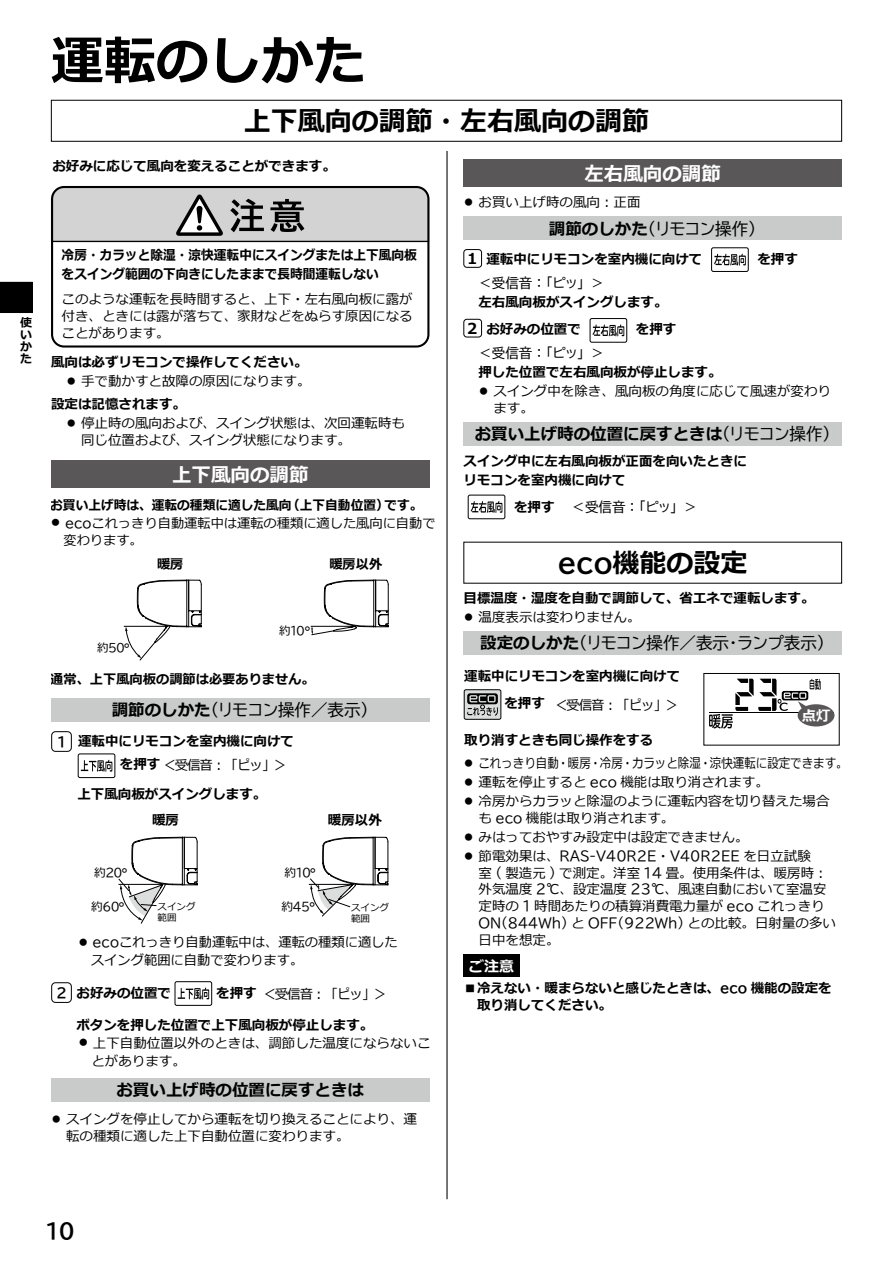
<style>
.page{position:relative;width:893px;height:1263px;background:#fff}
.page>*{position:absolute;margin:0;border:0;box-sizing:border-box;transform-origin:0 0}
.t1{font:700 52.5px "Meiryo";color:#000}
.t2{font:700 27px "Meiryo";color:#000}
.t3{font:21px "BIZ UDP Gothic Bold";color:#000}
.t4{font:700 19.5px "Meiryo";color:#fff}
.t5{font:16.5px "BIZ UDP Gothic";color:#000}
.t6{font:700 16.5px "Meiryo";color:#000}
.t7{font:700 15px "Meiryo";color:#fff}
.t8{font:700 14.25px "Meiryo";color:#fff}
.t9{font:13.5px/19px "Meiryo";color:#000}
.t10{font:700 13.5px/19px "Meiryo";color:#000}
.t11{font:13.5px "BIZ UDP Gothic";color:#000}
.t12{font:700 13.5px/19px "Meiryo";color:#000;scale:.94 1}
.t13{font:13.5px/22.8px "Meiryo";color:#000;scale:.85 1}
.t14{font:13.5px "BIZ UDP Gothic Bold";color:#000}
.t15{font:13.2px/17.5px "Meiryo";color:#000}
.t16{font:700 13.2px "Meiryo";color:#000;scale:.96 1}
.t17{font:700 13.2px "Meiryo";color:#000}
.t18{font:700 12px/12px "Meiryo";color:#000;text-align:justify}
.t19{font:11.7px "Meiryo";color:#000}
.t20{font:11.55px "Meiryo";color:#000}
.t21{font:9.45px/11.4px "Meiryo";color:#000}
.s1{font-weight:400;font-size:10.5px}
.s2{font-weight:400}
.s3{font-weight:700}
.s4{font-size:10.5px}
.s5{font-size:10.95px}
.s6{font-family:"BIZ UDP Gothic"}
.s7{font-family:"Meiryo";font-weight:700}
.s8{font-family:"BIZ UDP Gothic Bold";font-weight:400}
.s9{font-size:11.25px}
.s10{font-size:15.15px}
.s11{font-family:"BIZ UDP Gothic";font-weight:400}
.s12{font-family:"Meiryo";font-size:10.5px}
.s13{font-family:"Meiryo"}
</style>
<div class="page">
<svg style="left:0;top:282px;width:32px;height:31px"></svg>
<div style="left:51px;top:460px;width:378px;height:28px;background:#595757"></div>
<hr style="left:124px;top:626px;width:42px;height:1px;background:#000">
<svg style="left:125px;top:580px;width:77px;height:81px"></svg>
<svg style="left:311px;top:580px;width:78px;height:55px"></svg>
<div style="left:51px;top:698px;width:378px;height:24px;background:#c9caca"></div>
<div style="left:51px;top:731px;width:21px;height:21px;border:1px solid #000;border-radius:4px"></div>
<div style="left:51px;top:982px;width:21px;height:21px;border:1px solid #000;border-radius:4px"></div>
<svg style="left:118px;top:837px;width:80px;height:87px"></svg>
<hr style="left:309px;top:884px;width:45px;height:1px;background:#000">
<svg style="left:310px;top:837px;width:78px;height:80px"></svg>
<div style="left:78px;top:754px;width:37px;height:24px;border:1px solid #000;border-radius:2px"></div>
<svg style="left:81px;top:760px;width:31px;height:12px"></svg>
<div style="left:175px;top:981px;width:37px;height:25px;border:1px solid #000;border-radius:2px"></div>
<svg style="left:178px;top:987px;width:31px;height:12px"></svg>
<div style="left:51px;top:1078px;width:378px;height:24px;background:#c9caca"></div>
<hr style="left:51px;top:241px;width:378px;height:1px;background:#000">
<div style="left:51px;top:186px;width:378px;height:162px;border:2px solid #000;border-radius:12px"></div>
<svg style="left:51px;top:187px;width:378px;height:54px;background:#bdbdbe"></svg>
<div style="left:463px;top:159px;width:379px;height:28px;background:#595757"></div>
<div style="left:463px;top:217px;width:379px;height:23px;background:#c9caca"></div>
<div style="left:463px;top:249px;width:19px;height:19px;border:1px solid #000;border-radius:3px"></div>
<div style="left:711px;top:247px;width:38px;height:25px;border:1px solid #000;border-radius:2px"></div>
<svg style="left:714px;top:254px;width:32px;height:12px"></svg>
<div style="left:463px;top:319px;width:19px;height:18px;border:1px solid #000;border-radius:3px"></div>
<div style="left:590px;top:318px;width:37px;height:24px;border:1px solid #000;border-radius:2px"></div>
<svg style="left:593px;top:324px;width:31px;height:12px"></svg>
<div style="left:463px;top:422px;width:379px;height:23px;background:#c9caca"></div>
<div style="left:468px;top:495px;width:37px;height:24px;border:1px solid #000;border-radius:2px"></div>
<svg style="left:471px;top:501px;width:31px;height:12px"></svg>
<div style="left:463px;top:631px;width:379px;height:23px;background:#c9caca"></div>
<div style="left:703px;top:673px;width:136px;height:72px;border:1px solid #000"></div>
<div style="left:798px;top:704px;width:36px;height:22px;background:#595757;border-radius:50%"></div>
<svg style="left:709px;top:679px;width:112px;height:49px"></svg>
<div style="left:464px;top:690px;width:37px;height:29px;background:#dcdddd;border-radius:2px"></div>
<div style="left:464px;top:689px;width:37px;height:31px;border:1px solid #000;border-radius:2px"></div>
<svg style="left:467px;top:693px;width:31px;height:23px"></svg>
<svg style="left:463px;top:954px;width:56px;height:23px"></svg>
<div style="left:51px;top:100px;width:791px;height:42px;border:1px solid #000"></div>
<hr style="left:446px;top:151px;width:2px;height:1048px;background:#000">
<p class="t18" style="left:20px;top:317px;width:13px">使いかた</p>
<h1 class="t1" style="left:51px;top:24px;width:316px">運転のしかた</h1>
<h2 class="t2" style="left:244px;top:102px;width:407px">上下風向の調節・左右風向の調節</h2>
<p class="t10" style="left:52px;top:158px;width:285px">お好みに応じて風向を変えることができます。</p>
<p class="t12" style="left:62px;top:246px;width:379px">冷房・カラッと除湿・涼快運転中にスイングまたは上下風向板をスイング範囲の下向きにしたままで長時間運転しない</p>
<p class="t9" style="left:62px;top:291px;width:353px;line-height:17.2px;text-align:justify">このような運転を長時間すると、上下・左右風向板に露が付き、ときには露が落ちて、家財などをぬらす原因になることがあります。</p>
<p class="t10" style="left:51px;top:353px;width:261px;text-align:right">風向は必ずリモコンで操作してください。<span class="s1">㓡</span><span class="s2">手で動かすと故障の原因になります。</span></p>
<p class="t9" style="left:66px;top:395px;width:340px;text-indent:-15px"><span class="s3">設定は記憶されます。<br></span><span class="s4">㓡</span>停止時の風向および、スイング状態は、次回運転時も</p>
<p class="t9" style="left:81px;top:431px;width:271px">同じ位置および、スイング状態になります。</p>
<h3 class="t4" style="left:172px;top:461px;width:138px">上下風向の調節</h3>
<p class="t16" style="left:50px;top:496px;width:389px">お買い上げ時は、運転の種類に適した風向（上下自動位置）です。</p>
<p class="t15" style="left:50px;top:515px;width:387px"><span class="s5">●</span> <span class="s6">eco</span>これっきり自動運転中は運転の種類に適した風向に自動で　変わります。</p>
<p class="t17" style="left:157px;top:554px;width:28px">暖房</p>
<p class="t17" style="left:329px;top:554px;width:54px">暖房以外</p>
<p class="t20" style="left:97px;top:640px;width:34px">約<span class="s6">50</span>°</p>
<p class="t20" style="left:279px;top:623px;width:33px">約<span class="s6">10</span>°</p>
<p class="t17" style="left:50px;top:670px;width:266px">通常、上下風向板の調節は必要ありません。</p>
<p class="t5" style="left:112px;top:702px;width:259px"><span class="s7">調節のしかた</span>(リモコン操作／表示）</p>
<p class="t10" style="left:120px;top:730px;width:176px;line-height:23.7px;text-indent:-63px"><span class="s8">1</span> 運転中にリモコンを室内機に向けてを押す<span class="s2">＜受信音︓「ピッ」＞</span></p>
<p class="t10" style="left:77px;top:785px;width:190px">上下風向板がスイングします。</p>
<p class="t19" style="left:94px;top:865px;width:35px">約<span class="s6">20</span>°</p>
<p class="t10" style="left:152px;top:811px;width:28px">暖房</p>
<p class="t10" style="left:328px;top:811px;width:55px">暖房以外</p>
<p class="t19" style="left:285px;top:865px;width:33px">約<span class="s6">10</span>°</p>
<p class="t19" style="left:91px;top:898px;width:35px">約<span class="s6">60</span>°</p>
<p class="t21" style="left:157px;top:901px;width:40px">スイング範囲</p>
<p class="t19" style="left:282px;top:898px;width:35px">約<span class="s6">45</span>°</p>
<p class="t21" style="left:351px;top:902px;width:40px">スイング範囲</p>
<p class="t14" style="left:56px;top:986px;width:12px">2</p>
<p class="t9" style="left:78px;top:934px;width:322px;line-height:17.9px"><span class="s9">●</span> <span class="s6">eco</span>これっきり自動運転中は、運転の種類に適した　スイング範囲に自動で変わります。</p>
<p class="t10" style="left:77px;top:985px;width:96px">お好みの位置で</p>
<p class="t9" style="left:216px;top:985px;width:173px"><span class="s3">を押す</span>＜受信音︓「ピッ」＞</p>
<p class="t10" style="left:76px;top:1016px;width:298px">ボタンを押した位置で上下風向板が停止します。</p>
<p class="t9" style="left:91px;top:1035px;width:341px;line-height:17.9px;text-indent:-13px"><span class="s9">●</span> 上下自動位置以外のときは、調節した温度にならないことがあります。</p>
<p class="t6" style="left:116px;top:1079px;width:249px">お買い上げ時の位置に戻すときは</p>
<p class="t9" style="left:66px;top:1112px;width:353px;line-height:16.8px;text-indent:-15px"><span class="s4">㓡</span>スイングを停止してから運転を切り換えることにより、運転の種類に適した上下自動位置に変わります。</p>
<h3 class="t4" style="left:584px;top:160px;width:138px">左右風向の調節</h3>
<p class="t9" style="left:463px;top:194px;width:178px"><span class="s4">㓡</span>お買い上げ時の風向：正面</p>
<p class="t5" style="left:549px;top:220px;width:209px"><span class="s7">調節のしかた</span>(リモコン操作）</p>
<p class="t10" style="left:467px;top:251px;width:237px"><span class="s10">1</span> 運転中にリモコンを室内機に向けて</p>
<p class="t10" style="left:757px;top:251px;width:42px">を押す</p>
<p class="t11" style="left:478px;top:276px;width:127px">＜受信音：「ピッ」＞</p>
<p class="t10" style="left:467px;top:289px;width:202px;line-height:27px;text-indent:11px">左右風向板がスイングします。<br><span class="s10">2</span> お好みの位置で</p>
<p class="t10" style="left:636px;top:320px;width:42px">を押す</p>
<p class="t11" style="left:478px;top:346px;width:127px">＜受信音：「ピッ」＞</p>
<p class="t9" style="left:478px;top:363px;width:354px"><span class="s3">押した位置で左右風向板が停止します。<br></span><span class="s4">㓡</span>スイング中を除き、風向板の角度に応じて風速が変わり</p>
<p class="t9" style="left:493px;top:399px;width:42px">ます。</p>
<p class="t6" style="left:475px;top:422px;width:358px">お買い上げ時の位置に戻すときは<span class="s11">(リモコン操作）</span></p>
<p class="t10" style="left:463px;top:452px;width:285px">スイング中に左右風向板が正面を向いたときにリモコンを室内機に向けて</p>
<p class="t10" style="left:514px;top:498px;width:42px">を押す</p>
<p class="t11" style="left:571px;top:500px;width:127px">＜受信音：「ピッ」＞</p>
<h2 class="t2" style="left:558px;top:544px;width:191px"><span class="s8">eco</span>機能の設定</h2>
<p class="t10" style="left:463px;top:589px;width:353px">目標温度・湿度を自動で調節して、省エネで運転します。<span class="s1">㓡</span><span class="s2">温度表示は変わりません。</span></p>
<p class="t5" style="left:480px;top:634px;width:346px"><span class="s7">設定のしかた</span>(リモコン操作／表示・ランプ表示）</p>
<p class="t10" style="left:464px;top:667px;width:217px">運転中にリモコンを室内機に向けて</p>
<p class="t10" style="left:504px;top:695px;width:42px">を押す</p>
<p class="t9" style="left:554px;top:696px;width:127px">＜受信音︓「ピッ」＞</p>
<p class="t8" style="left:802px;top:705px;width:30px">点灯</p>
<p class="t13" style="left:463px;top:729px;width:453px"><span class="s3">取り消すときも同じ操作をする<br></span><span class="s4">㓡</span>これっきり自動・暖房・冷房・カラッと除湿・涼快運転に設定できます。</p>
<p class="t9" style="left:463px;top:773px;width:367px"><span class="s4">㓡</span>運転を停止すると <span class="s6">eco</span> 機能は取り消されます。<br><span class="s4">㓡</span>冷房からカラッと除湿のように運転内容を切り替えた場合</p>
<p class="t9" style="left:463px;top:809px;width:286px;text-indent:15px">も <span class="s6">eco</span> 機能は取り消されます。<br><span class="s4">㓡</span>みはっておやすみ設定中は設定できません。</p>
<p class="t11" style="left:463px;top:849px;width:349px"><span class="s12">㓡</span><span class="s13">節電効果は、</span>RAS-V40R2E<span class="s13">・</span>V40R2EE <span class="s13">を日立試験</span></p>
<p class="t9" style="left:478px;top:865px;width:351px;line-height:16.8px;text-align:justify">室 <span class="s6">(</span> 製造元 <span class="s6">)</span> で測定。洋室 <span class="s6">14</span> 畳。使用条件は、暖房時：外気温度 <span class="s6">2</span>℃、設定温度 <span class="s6">23</span>℃、風速自動において室温安定時の <span class="s6">1</span> 時間あたりの積算消費電力量が <span class="s6">eco</span> これっきり</p>
<p class="t11" style="left:478px;top:916px;width:359px">ON(844Wh) <span class="s13">と</span> OFF(922Wh) <span class="s13">との比較。日射量の多い</span></p>
<p class="t9" style="left:478px;top:931px;width:82px">日中を想定。</p>
<p class="t7" style="left:469px;top:955px;width:46px">ご注意</p>
<p class="t10" style="left:477px;top:981px;width:356px;line-height:16.8px;text-indent:-14px">■冷えない・暖まらないと感じたときは、<span class="s8">eco</span> 機能の設定を取り消してください。</p>
<h3 class="t3" style="left:46px;top:1220px;width:31px">10</h3>
</div>
